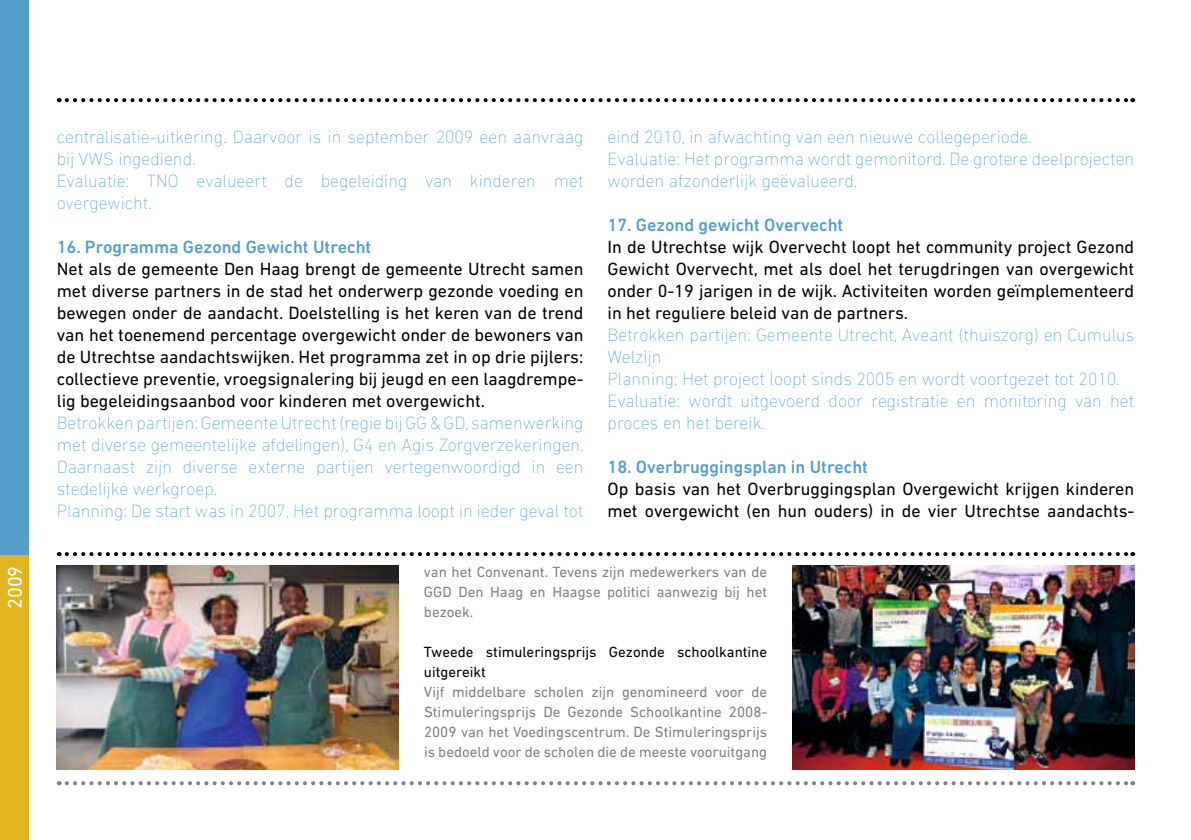
<style>
.page{position:relative;width:1191px;height:840px;background:#fff}
.page>*{position:absolute;margin:0;border:0;box-sizing:border-box;transform-origin:0 0}
.t1{font:20px "DIN Next LT Pro";color:#fff}
.t2{font:200 18px/22px "DIN Next LT Pro";color:#549ec9}
.t3{font:18px/22px "DIN Next LT Pro";color:#000;text-align:justify}
.t4{font:500 18px "DIN Next LT Pro";color:#549ec9}
.t5{font:15px/20px "DIN Next LT Pro";color:#818181;text-align:justify}
.t6{font:15px/20px "DIN Next LT Pro";color:#000}
</style>
<div class="page">
<svg style="left:67px;top:98px;width:1066px;height:4px"></svg>
<svg style="left:67px;top:781px;width:1066px;height:3px"></svg>
<svg style="left:67px;top:552px;width:1066px;height:3px"></svg>
<div style="left:0;top:553px;width:28px;height:286px;background:#e2b41f"></div>
<div style="left:0;top:0;width:28px;height:553px;background:#549ec9"></div>
<img style="left:57px;top:565px;width:342px;height:204px">
<img style="left:792px;top:565px;width:342px;height:204px">
<p class="t2" style="left:57px;top:125px;width:528px">centralisatie-uitkering. Daarvoor is in september 2009 een aanvraag bij VWS ingediend.<br>Evaluatie: TNO evalueert de begeleiding van kinderen met overgewicht.</p>
<p class="t4" style="left:57px;top:236px;width:316px">16. Programma Gezond Gewicht Utrecht</p>
<p class="t3" style="left:57px;top:257px;width:528px">Net als de gemeente Den Haag brengt de gemeente Utrecht samen met diverse partners in de stad het onderwerp gezonde voeding en bewegen onder de aandacht. Doelstelling is het keren van de trend van het toenemend percentage overgewicht onder de bewoners van de Utrechtse aandachtswijken. Het programma zet in op drie pijlers: collectieve preventie, vroegsignalering bij jeugd en een laagdrempe&shy;lig begeleidingsaanbod voor kinderen met overgewicht.</p>
<p class="t2" style="left:57px;top:411px;width:529px">Betrokken partijen: Gemeente Utrecht (regie bij GG &amp; GD, samenwerking met diverse gemeentelijke afdelingen), G4 en Agis Zorgverzekeringen.<br>Daarnaast zijn diverse externe partijen vertegenwoordigd in een stedelijke werkgroep.<br>Planning: De start was in 2007. Het programma loopt in ieder geval tot</p>
<p class="t2" style="left:607px;top:125px;width:528px">eind 2010, in afwachting van een nieuwe collegeperiode.<br>Evaluatie: Het programma wordt gemonitord. De grotere deelprojecten worden afzonderlijk geëvalueerd.</p>
<p class="t4" style="left:607px;top:214px;width:237px">17. Gezond gewicht Overvecht</p>
<p class="t3" style="left:607px;top:235px;width:528px">In de Utrechtse wijk Overvecht loopt het community project Gezond Gewicht Overvecht, met als doel het terugdringen van overgewicht onder 0-19 jarigen in de wijk. Activiteiten worden geïmplementeerd in het reguliere beleid van de partners.</p>
<p class="t2" style="left:607px;top:323px;width:528px">Betrokken partijen: Gemeente Utrecht, Aveant (thuiszorg) en Cumulus Welzijn<br>Planning: Het project loopt sinds 2005 en wordt voortgezet tot 2010.<br>Evaluatie: wordt uitgevoerd door registratie en monitoring van het proces en het bereik.</p>
<p class="t4" style="left:607px;top:456px;width:262px">18. Overbruggingsplan in Utrecht</p>
<p class="t3" style="left:607px;top:477px;width:528px">Op basis van het Overbruggingsplan Overgewicht krijgen kinderen met overgewicht (en hun ouders) in de vier Utrechtse aandachts-</p>
<p class="t1" style="left:3px;top:608px;width:45px;rotate:-90deg">2009</p>
<p class="t5" style="left:424px;top:561px;width:345px">van het Convenant. Tevens zijn medewerkers van de GGD Den Haag en Haagse politici aanwezig bij het bezoek.</p>
<p class="t6" style="left:424px;top:641px;width:345px">Tweede stimuleringsprijs Gezonde schoolkantine uitgereikt</p>
<p class="t5" style="left:424px;top:681px;width:345px">Vijf middelbare scholen zijn genomineerd voor de Stimuleringsprijs De Gezonde Schoolkantine 2008- 2009 van het Voedingscentrum. De Stimuleringsprijs is bedoeld voor de scholen die de meeste vooruitgang</p>
</div>
